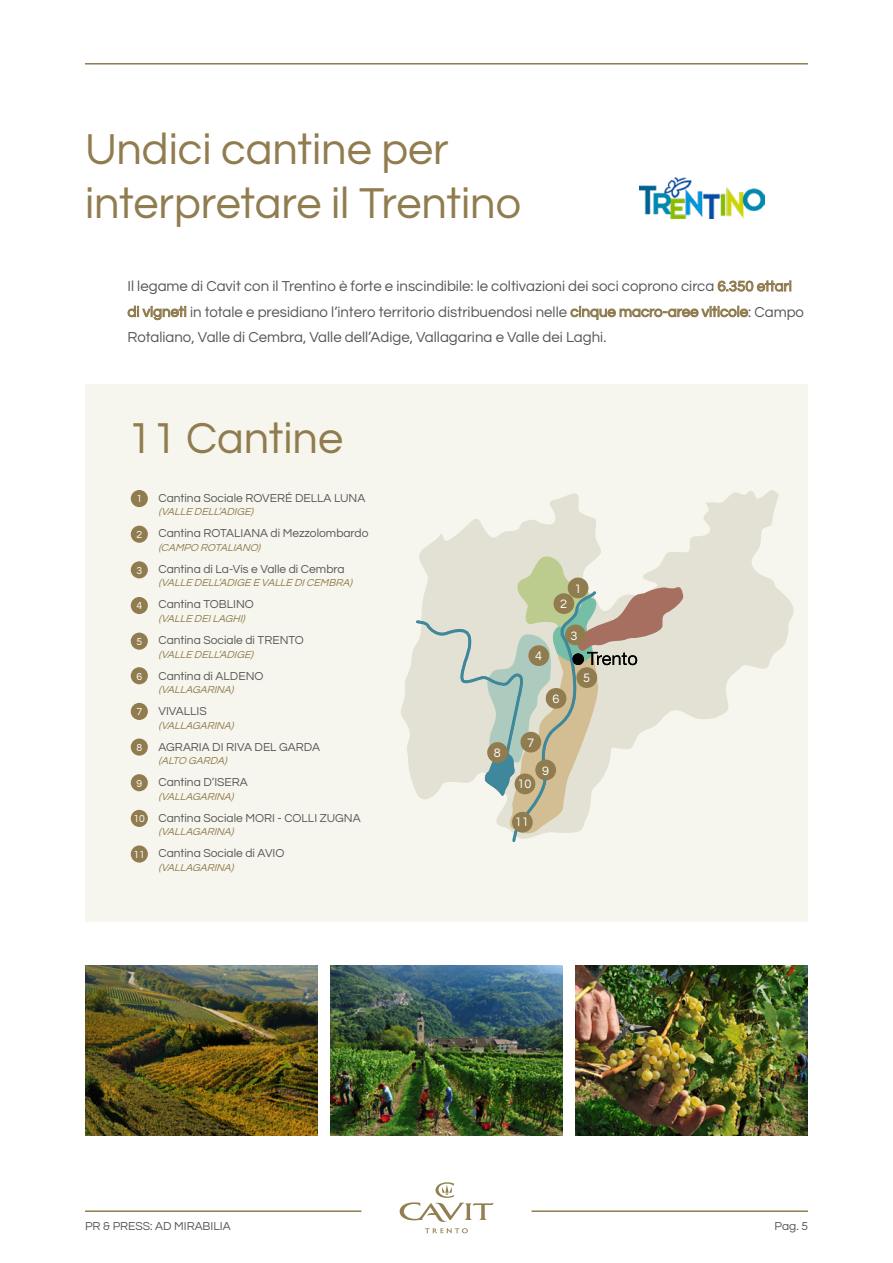
<style>
.page{position:relative;width:893px;height:1263px;background:#fff}
.page>*{position:absolute;margin:0;border:0;box-sizing:border-box;transform-origin:0 0}
.t1{font:45px/54px "Questrial";color:#907c4e}
.t2{font:15px/25.5px "Questrial";color:#575756}
.t3{font:12.75px "Questrial";color:#fff}
.t4{font:12px "Questrial";color:#575756}
.t5{font:italic 10.5px "Questrial";color:#907c4e}
.t6{font:10.5px "Questrial";color:#fff}
.s1{color:#907c4e}
</style>
<div class="page">
<hr style="left:531px;top:1210px;width:277px;height:2px;background:#907c4e">
<hr style="left:85px;top:63px;width:723px;height:2px;background:#907c4e">
<hr style="left:85px;top:1210px;width:276px;height:2px;background:#907c4e">
<svg style="left:425px;top:1228px;width:43px;height:5px"></svg>
<svg style="left:400px;top:1182px;width:93px;height:40px"></svg>
<img style="left:85px;top:965px;width:232px;height:170px">
<img style="left:330px;top:965px;width:233px;height:170px">
<img style="left:575px;top:965px;width:233px;height:170px">
<div style="left:85px;top:384px;width:723px;height:537px;background:#f6f6ee"></div>
<svg style="left:401px;top:490px;width:393px;height:299px"></svg>
<svg style="left:415px;top:589px;width:112px;height:253px"></svg>
<svg style="left:484px;top:551px;width:199px;height:287px"></svg>
<div style="left:572px;top:653px;width:12px;height:12px;background:#000;border-radius:50%"></div>
<div style="left:568px;top:577px;width:20px;height:21px;background:#907c4e;border-radius:50%"></div>
<div style="left:553px;top:593px;width:21px;height:21px;background:#907c4e;border-radius:50%"></div>
<div style="left:528px;top:645px;width:21px;height:21px;background:#907c4e;border-radius:50%"></div>
<div style="left:576px;top:667px;width:21px;height:21px;background:#907c4e;border-radius:50%"></div>
<div style="left:546px;top:688px;width:20px;height:21px;background:#907c4e;border-radius:50%"></div>
<div style="left:520px;top:732px;width:21px;height:20px;background:#907c4e;border-radius:50%"></div>
<div style="left:487px;top:742px;width:21px;height:21px;background:#907c4e;border-radius:50%"></div>
<div style="left:535px;top:760px;width:21px;height:20px;background:#907c4e;border-radius:50%"></div>
<div style="left:515px;top:773px;width:20px;height:21px;background:#907c4e;border-radius:50%"></div>
<div style="left:512px;top:812px;width:21px;height:20px;background:#907c4e;border-radius:50%"></div>
<div style="left:565px;top:624px;width:21px;height:21px;background:#907c4e;border-radius:50%"></div>
<div style="left:131px;top:490px;width:17px;height:17px;background:#907c4e;border-radius:50%"></div>
<div style="left:131px;top:667px;width:17px;height:17px;background:#907c4e;border-radius:50%"></div>
<div style="left:131px;top:526px;width:17px;height:17px;background:#907c4e;border-radius:50%"></div>
<div style="left:131px;top:703px;width:17px;height:17px;background:#907c4e;border-radius:50%"></div>
<div style="left:131px;top:561px;width:17px;height:17px;background:#907c4e;border-radius:50%"></div>
<div style="left:131px;top:738px;width:17px;height:18px;background:#907c4e;border-radius:50%"></div>
<div style="left:131px;top:597px;width:17px;height:17px;background:#907c4e;border-radius:50%"></div>
<div style="left:131px;top:774px;width:17px;height:17px;background:#907c4e;border-radius:50%"></div>
<div style="left:131px;top:633px;width:17px;height:17px;background:#907c4e;border-radius:50%"></div>
<div style="left:131px;top:810px;width:17px;height:17px;background:#907c4e;border-radius:50%"></div>
<div style="left:131px;top:845px;width:17px;height:17px;background:#907c4e;border-radius:50%"></div>
<img style="left:639px;top:177px;width:125px;height:41px">
<h1 class="t1" style="left:85px;top:124px;width:438px">Undici cantine per interpretare il Trentino</h1>
<p class="t2" style="left:128px;top:274px;width:678px">Il legame di Cavit con il Trentino è forte e inscindibile: le coltivazioni dei soci coprono circa <span class="s1">6.350 ettari di vigneti</span> in totale e presidiano l’intero territorio distribuendosi nelle <span class="s1">cinque macro-aree viticole</span>: Campo<br>Rotaliano, Valle di Cembra, Valle dell’Adige, Vallagarina e Valle dei Laghi.</p>
<h1 class="t1" style="left:127px;top:412px;width:217px">11 Cantine</h1>
<p class="t6" style="left:136px;top:494px;width:7px">1</p>
<p class="t6" style="left:136px;top:529px;width:7px">2</p>
<p class="t6" style="left:136px;top:565px;width:7px">3</p>
<p class="t6" style="left:136px;top:601px;width:7px">4</p>
<p class="t6" style="left:136px;top:636px;width:7px">5</p>
<p class="t6" style="left:136px;top:671px;width:7px">6</p>
<p class="t6" style="left:136px;top:707px;width:7px">7</p>
<p class="t6" style="left:136px;top:742px;width:7px">8</p>
<p class="t6" style="left:136px;top:778px;width:7px">9</p>
<p class="t6" style="left:134px;top:813px;width:13px">10</p>
<p class="t6" style="left:134px;top:849px;width:13px">11</p>
<p class="t4" style="left:158px;top:492px;width:208px">Cantina Sociale ROVERÉ DELLA LUNA</p>
<p class="t5" style="left:158px;top:507px;width:99px">(VALLE DELL’ADIGE)</p>
<p class="t4" style="left:158px;top:528px;width:212px">Cantina ROTALIANA di Mezzolombardo</p>
<p class="t5" style="left:158px;top:542px;width:106px">(CAMPO ROTALIANO)</p>
<p class="t4" style="left:158px;top:563px;width:188px">Cantina di La-Vis e Valle di Cembra</p>
<p class="t5" style="left:158px;top:578px;width:198px">(VALLE DELL’ADIGE E VALLE DICEMBRA)</p>
<p class="t4" style="left:158px;top:599px;width:97px">Cantina TOBLINO</p>
<p class="t5" style="left:158px;top:613px;width:91px">(VALLE DEILAGHI)</p>
<p class="t4" style="left:158px;top:634px;width:147px">Cantina Sociale di TRENTO</p>
<p class="t5" style="left:158px;top:649px;width:99px">(VALLE DELL’ADIGE)</p>
<p class="t4" style="left:158px;top:670px;width:106px">Cantina di ALDENO</p>
<p class="t5" style="left:158px;top:684px;width:79px">(VALLAGARINA)</p>
<p class="t4" style="left:158px;top:705px;width:50px">VIVALLIS</p>
<p class="t5" style="left:158px;top:720px;width:79px">(VALLAGARINA)</p>
<p class="t4" style="left:158px;top:741px;width:163px">AGRARIA DI RIVA DEL GARDA</p>
<p class="t5" style="left:158px;top:755px;width:72px">(ALTO GARDA)</p>
<p class="t4" style="left:158px;top:776px;width:91px">Cantina D’ISERA</p>
<p class="t5" style="left:158px;top:791px;width:79px">(VALLAGARINA)</p>
<p class="t4" style="left:158px;top:812px;width:204px">Cantina Sociale MORI - COLLI ZUGNA</p>
<p class="t5" style="left:158px;top:826px;width:79px">(VALLAGARINA)</p>
<p class="t4" style="left:158px;top:847px;width:127px">Cantina Sociale di AVIO</p>
<p class="t5" style="left:158px;top:862px;width:79px">(VALLAGARINA)</p>
<p class="t3" style="left:494px;top:747px;width:8px">8</p>
<p class="t3" style="left:560px;top:598px;width:8px">2</p>
<p class="t3" style="left:574px;top:582px;width:8px">1</p>
<p class="t3" style="left:535px;top:650px;width:8px">4</p>
<p class="t3" style="left:552px;top:693px;width:8px">6</p>
<p class="t3" style="left:571px;top:629px;width:8px">3</p>
<p class="t3" style="left:583px;top:672px;width:8px">5</p>
<p class="t3" style="left:527px;top:736px;width:8px">7</p>
<p class="t3" style="left:517px;top:777px;width:15px">10</p>
<p class="t3" style="left:515px;top:816px;width:15px">11</p>
<p class="t3" style="left:542px;top:764px;width:8px">9</p>
<p class="t4" style="left:85px;top:1220px;width:147px">PR &amp; PRESS: AD MIRABILIA</p>
<p class="t4" style="left:775px;top:1220px;width:35px">Pag. 5</p>
</div>
